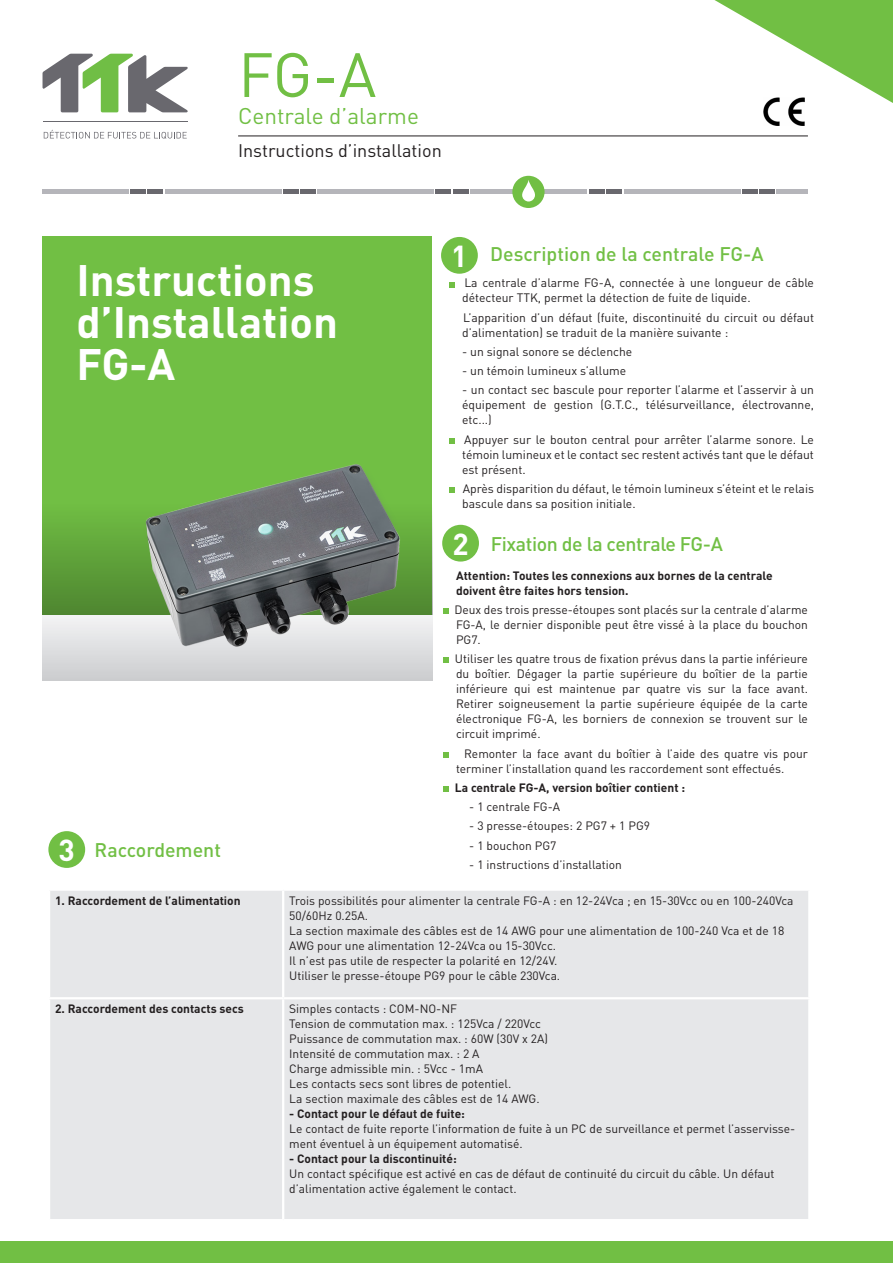
<style>
.page{position:relative;width:893px;height:1263px;background:#fff}
.page>*{position:absolute;margin:0;border:0;box-sizing:border-box;transform-origin:0 0}
.t1{font:61.5px "DINOT";color:#71bf44}
.t2{font:700 43.5px "DINOT";color:#fff}
.t3{font:700 30px "DINOT";color:#fff}
.t4{font:22.5px "DINOT";color:#71bf44}
.t5{font:500 19.5px "DINOT";letter-spacing:-.005em;color:#71bf44}
.t6{font:18px "DINOT";color:#231f20}
.t7{font:12.15px/15px "DINOT";color:#231f20}
.t8{font:12px/15px "DINOT";color:#231f20}
.t9{font:700 12px/15px "DINOT";color:#231f20}
</style>
<div class="page">
<div style="left:43px;top:236px;width:389px;height:379px;background:#71bf44"></div>
<div style="left:43px;top:615px;width:389px;height:66px;background:linear-gradient(to bottom,#f3f4f5,#cbcccf)"></div>
<div style="left:43px;top:501px;width:389px;height:114px;background:linear-gradient(to bottom,#71bf44,#4e8630)"></div>
<div style="left:0;top:1242px;width:893px;height:21px;background:#71bf44"></div>
<div style="left:442px;top:525px;width:37px;height:37px;background:#71bf44;border-radius:50%"></div>
<hr style="left:238px;top:136px;width:570px;height:1px;background:#231f20">
<hr style="left:43px;top:190px;width:86px;height:4px;background:#b5b5ba">
<hr style="left:130px;top:190px;width:16px;height:4px;background:#69686e">
<hr style="left:165px;top:190px;width:116px;height:4px;background:#b5b5ba">
<hr style="left:147px;top:190px;width:16px;height:4px;background:#69686e">
<hr style="left:283px;top:190px;width:15px;height:4px;background:#69686e">
<hr style="left:317px;top:190px;width:117px;height:4px;background:#b5b5ba">
<hr style="left:300px;top:190px;width:16px;height:4px;background:#69686e">
<hr style="left:436px;top:190px;width:15px;height:4px;background:#69686e">
<hr style="left:470px;top:190px;width:117px;height:4px;background:#b5b5ba">
<hr style="left:453px;top:190px;width:15px;height:4px;background:#69686e">
<hr style="left:589px;top:190px;width:16px;height:4px;background:#69686e">
<hr style="left:606px;top:190px;width:16px;height:4px;background:#69686e">
<hr style="left:777px;top:190px;width:31px;height:4px;background:#b5b5ba">
<hr style="left:760px;top:190px;width:15px;height:4px;background:#69686e">
<hr style="left:624px;top:190px;width:117px;height:4px;background:#b5b5ba">
<hr style="left:742px;top:190px;width:16px;height:4px;background:#69686e">
<div style="left:512px;top:176px;width:33px;height:32px;background:#71bf44;border-radius:50%"></div>
<svg style="left:522px;top:180px;width:13px;height:21px"></svg>
<svg style="left:714px;top:0;width:179px;height:103px"></svg>
<svg style="left:43px;top:54px;width:145px;height:58px"></svg>
<svg style="left:44px;top:130px;width:143px;height:9px"></svg>
<hr style="left:43px;top:122px;width:145px;height:1px;background:#69686e">
<img style="left:83px;top:464px;width:337px;height:217px">
<div style="left:441px;top:237px;width:37px;height:37px;background:#71bf44;border-radius:50%"></div>
<svg style="left:449px;top:282px;width:6px;height:5px"></svg>
<svg style="left:449px;top:438px;width:6px;height:6px"></svg>
<svg style="left:449px;top:487px;width:6px;height:6px"></svg>
<div style="left:48px;top:831px;width:37px;height:37px;background:#71bf44;border-radius:50%"></div>
<div style="left:50px;top:891px;width:758px;height:328px;background:#e6e7e9"></div>
<hr style="left:282px;top:891px;width:2px;height:106px;background:#fff">
<hr style="left:48px;top:997px;width:235px;height:2px;background:#fff">
<hr style="left:283px;top:997px;width:527px;height:2px;background:#fff">
<hr style="left:282px;top:999px;width:2px;height:220px;background:#fff">
<img style="left:764px;top:97px;width:40px;height:29px">
<svg style="left:443px;top:608px;width:6px;height:6px"></svg>
<svg style="left:443px;top:658px;width:6px;height:5px"></svg>
<svg style="left:443px;top:752px;width:6px;height:5px"></svg>
<svg style="left:443px;top:786px;width:6px;height:6px"></svg>
<p class="t1" style="left:238px;top:33px;width:140px">FG-A</p>
<p class="t4" style="left:238px;top:101px;width:182px">Centrale d’alarme</p>
<p class="t6" style="left:238px;top:139px;width:205px">Instructions d’installation</p>
<p class="t2" style="left:77px;top:251px;width:240px">Instructions</p>
<p class="t2" style="left:77px;top:293px;width:263px">d’Installation</p>
<p class="t2" style="left:77px;top:335px;width:100px">FG-A</p>
<p class="t3" style="left:451px;top:236px;width:18px">1</p>
<p class="t5" style="left:490px;top:240px;width:275px">Description de la centrale FG-A</p>
<p class="t7" style="left:462px;top:275px;width:353px">La centrale d’alarme FG-A, connectée à une longueur de câble détecteur TTK, permet la détection de fuite de liquide.</p>
<p class="t7" style="left:462px;top:309px;width:353px">L’apparition d’un défaut (fuite, discontinuité du circuit ou défaut d’alimentation) se traduit de la manière suivante :</p>
<p class="t7" style="left:462px;top:343px;width:172px">- un signal sonore se déclenche</p>
<p class="t7" style="left:462px;top:363px;width:166px">- un témoin lumineux s’allume</p>
<p class="t7" style="left:462px;top:382px;width:353px;text-align:justify">- un contact sec bascule pour reporter l’alarme et l’asservir à un équipement de gestion (G.T.C., télésurveillance, électrovanne, etc...)</p>
<p class="t7" style="left:462px;top:431px;width:353px;text-align:justify">Appuyer sur le bouton central pour arrêter l’alarme sonore. Le témoin lumineux et le contact sec restent activés tant que le défaut est présent.</p>
<p class="t7" style="left:462px;top:480px;width:353px">Après disparition du défaut, le témoin lumineux s’éteint et le relais bascule dans sa position initiale.</p>
<p class="t3" style="left:452px;top:523px;width:18px">2</p>
<p class="t5" style="left:491px;top:531px;width:234px">Fixation de la centrale FG-A</p>
<p class="t9" style="left:456px;top:567px;width:318px">Attention: Toutes les connexions aux bornes de la centrale doivent être faites hors tension.</p>
<p class="t8" style="left:454px;top:602px;width:355px;text-align:justify">Deux des trois presse-étoupes sont placés sur la centrale d’alarme FG-A, le dernier disponible peut être vissé à la place du bouchon PG7.</p>
<p class="t8" style="left:455px;top:651px;width:354px;text-align:justify">Utiliser les quatre trous de fixation prévus dans la partie inférieure du boîtier. Dégager la partie supérieure du boîtier de la partie inférieure qui est maintenue par quatre vis sur la face avant.<br>Retirer soigneusement la partie supérieure équipée de la carte électronique FG-A, les borniers de connexion se trouvent sur le circuit imprimé.</p>
<p class="t8" style="left:456px;top:745px;width:353px;text-indent:8px">Remonter la face avant du boîtier à l’aide des quatre vis pour terminer l’installation quand les raccordement sont effectués.</p>
<p class="t9" style="left:455px;top:779px;width:232px">La centrale FG-A, version boîtier contient :</p>
<p class="t8" style="left:469px;top:799px;width:92px">- 1 centrale FG-A</p>
<p class="t8" style="left:469px;top:818px;width:182px">- 3 presse-étoupes: 2 PG7 + 1 PG9</p>
<p class="t8" style="left:469px;top:837px;width:89px">- 1 bouchon PG7</p>
<p class="t8" style="left:469px;top:856px;width:154px">- 1 instructions d’installation</p>
<p class="t3" style="left:59px;top:830px;width:18px">3</p>
<p class="t9" style="left:55px;top:892px;width:187px">1. Raccordement de l’alimentation</p>
<p class="t8" style="left:289px;top:892px;width:506px">Trois possibilités pour alimenter la centrale FG-A : en 12-24Vca ; en 15-30Vcc ou en 100-240Vca<br>50/60Hz 0.25A.</p>
<p class="t8" style="left:289px;top:922px;width:497px">La section maximale des câbles est de 14 AWG pour une alimentation de 100-240 Vca et de 18<br>AWG pour une alimentation 12-24Vca ou 15-30Vcc.</p>
<p class="t8" style="left:289px;top:952px;width:270px">Il n’est pas utile de respecter la polarité en 12/24V.</p>
<p class="t8" style="left:289px;top:967px;width:273px">Utiliser le presse-étoupe PG9 pour le câble 230Vca.</p>
<p class="t9" style="left:55px;top:1001px;width:190px">2. Raccordement des contacts secs</p>
<p class="t8" style="left:289px;top:1001px;width:169px">Simples contacts : COM-NO-NF</p>
<p class="t8" style="left:289px;top:1016px;width:253px">Tension de commutation max. : 125Vca / 220Vcc</p>
<p class="t8" style="left:289px;top:1031px;width:260px">Puissance de commutation max. : 60W (30V x 2A)</p>
<p class="t8" style="left:289px;top:1046px;width:192px">Intensité de commutation max. : 2 A</p>
<p class="t8" style="left:289px;top:1061px;width:195px">Charge admissible min. : 5Vcc - 1mA</p>
<p class="t8" style="left:289px;top:1076px;width:224px">Les contacts secs sont libres de potentiel.</p>
<p class="t8" style="left:289px;top:1091px;width:252px">La section maximale des câbles est de 14 AWG.</p>
<p class="t9" style="left:289px;top:1106px;width:177px">- Contact pour le défaut de fuite:</p>
<p class="t8" style="left:289px;top:1121px;width:507px">Le contact de fuite reporte l’information de fuite à un PC de surveillance et permet l’asservisse&shy;ment éventuel à un équipement automatisé.</p>
<p class="t9" style="left:289px;top:1151px;width:169px">- Contact pour la discontinuité:</p>
<p class="t8" style="left:289px;top:1166px;width:487px">Un contact spécifique est activé en cas de défaut de continuité du circuit du câble. Un défaut d’alimentation active également le contact.</p>
<p class="t5" style="left:95px;top:836px;width:128px">Raccordement</p>
</div>
